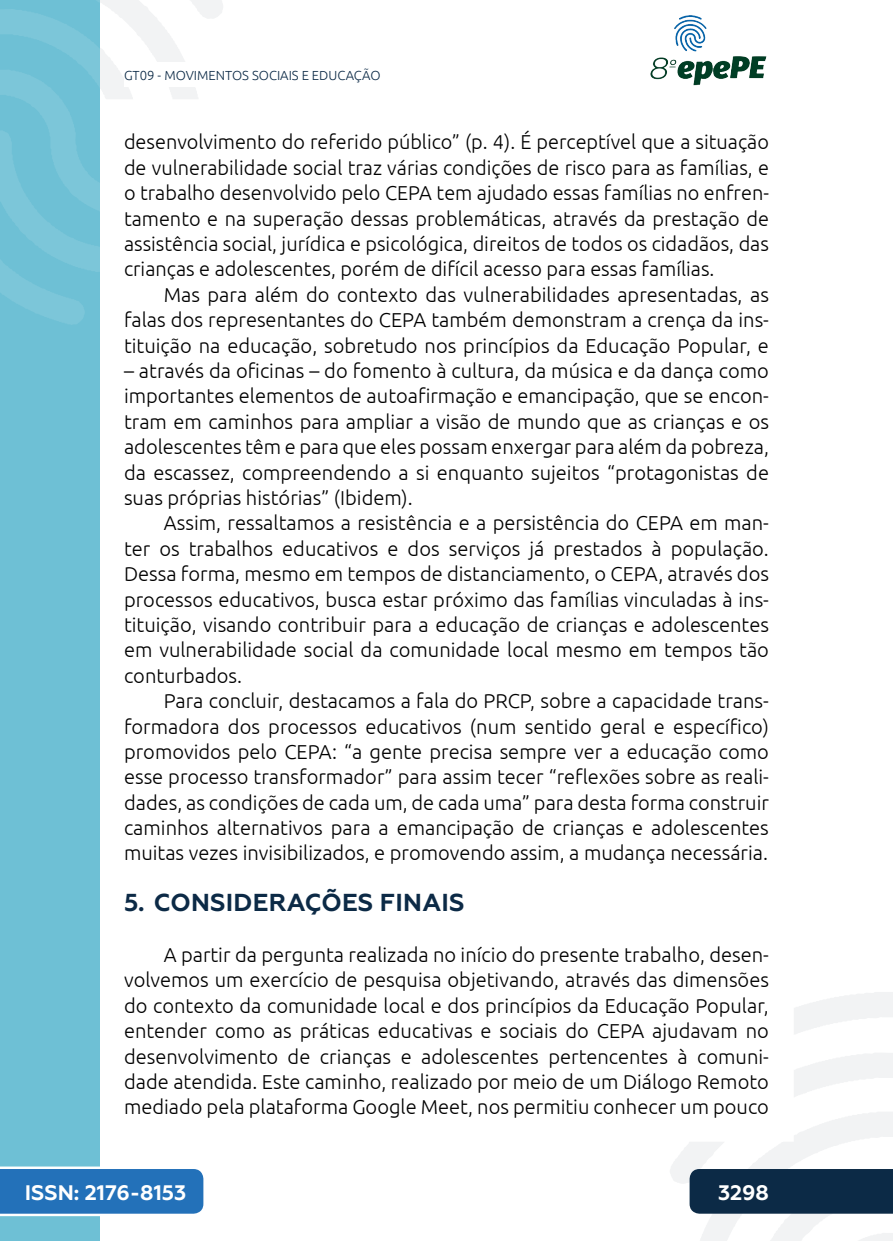
<style>
.page{position:relative;width:893px;height:1241px;background:#fff}
.page>*{position:absolute;margin:0;border:0;box-sizing:border-box;transform-origin:0 0}
._3_SUBTÍTULO{font:700 24.5px "Geometria";letter-spacing:.01em;color:#0c2a46}
.t1{font:700 21px "Geometria";color:#fff}
._5_CORPO{font:300 20.12px/25.4px "Ubuntu";color:#000;text-align:justify}
.t2{font:300 13.12px "Ubuntu";color:#0c2a46}
</style>
<div class="page">
<svg style="left:670px;top:992px;width:223px;height:248px"></svg>
<svg style="left:99px;top:0;width:124px;height:324px"></svg>
<img style="left:650px;top:15px;width:117px;height:71px">
<div style="left:0;top:0;width:99px;height:1240px;background:#6ec0d5"></div>
<svg style="left:0;top:0;width:99px;height:325px"></svg>
<svg style="left:0;top:1166px;width:203px;height:49px;background:#367dbf"></svg>
<div style="left:690px;top:1168px;width:203px;height:45px;background:#0c2a46"></div>
<div style="left:124px;top:62px;width:516px;height:25px;background:#fff"></div>
<p class="t2" style="left:124px;top:67px;width:258px">GT09 - MOVIMENTOS SOCIAIS E EDUCAÇÃO</p>
<p class="_5_CORPO" style="left:124px;top:129px;width:646px">desenvolvimento do referido público” (p. 4). É perceptível que a situação de vulnerabilidade social traz várias condições de risco para as famílias, e o trabalho desenvolvido pelo CEPA tem ajudado essas famílias no enfren&shy;tamento e na superação dessas problemáticas, através da prestação de assistência social, jurídica e psicológica, direitos de todos os cidadãos, das crianças e adolescentes, porém de difícil acesso para essas famílias.</p>
<p class="_5_CORPO" style="left:124px;top:281px;width:646px;text-indent:40px">Mas para além do contexto das vulnerabilidades apresentadas, as falas dos representantes do CEPA também demonstram a crença da ins&shy;tituição na educação, sobretudo nos princípios da Educação Popular, e</p>
<p class="_5_CORPO" style="left:124px;top:357px;width:646px">– através da oficinas – do fomento à cultura, da música e da dança como importantes elementos de autoafirmação e emancipação, que se encon&shy;tram em caminhos para ampliar a visão de mundo que as crianças e os adolescentes têm e para que eles possam enxergar para além da pobreza, da escassez, compreendendo a si enquanto sujeitos “protagonistas de suas próprias histórias” (Ibidem).</p>
<p class="_5_CORPO" style="left:124px;top:510px;width:646px;text-indent:40px">Assim, ressaltamos a resistência e a persistência do CEPA em man&shy;ter os trabalhos educativos e dos serviços já prestados à população.<br>Dessa forma, mesmo em tempos de distanciamento, o CEPA, através dos processos educativos, busca estar próximo das famílias vinculadas à ins&shy;tituição, visando contribuir para a educação de crianças e adolescentes em vulnerabilidade social da comunidade local mesmo em tempos tão conturbados.</p>
<p class="_5_CORPO" style="left:124px;top:687px;width:646px;text-indent:40px">Para concluir, destacamos a fala do PRCP, sobre a capacidade trans&shy;formadora dos processos educativos (num sentido geral e específico) promovidos pelo CEPA: “a gente precisa sempre ver a educação como esse processo transformador” para assim tecer “reflexões sobre as reali&shy;dades, as condições de cada um, de cada uma” para desta forma construir caminhos alternativos para a emancipação de crianças e adolescentes muitas vezes invisibilizados, e promovendo assim, a mudança necessária.</p>
<p class="_3_SUBTÍTULO" style="left:124px;top:888px;width:342px">5. CONSIDERAÇÕES FINAIS</p>
<p class="_5_CORPO" style="left:124px;top:941px;width:646px;text-indent:40px">A partir da pergunta realizada no início do presente trabalho, desen&shy;volvemos um exercício de pesquisa objetivando, através das dimensões do contexto da comunidade local e dos princípios da Educação Popular, entender como as práticas educativas e sociais do CEPA ajudavam no desenvolvimento de crianças e adolescentes pertencentes à comuni&shy;dade atendida. Este caminho, realizado por meio de um Diálogo Remoto mediado pela plataforma Google Meet, nos permitiu conhecer um pouco</p>
<p class="t1" style="left:25px;top:1179px;width:163px">ISSN: 2176-8153</p>
<p class="t1" style="left:718px;top:1179px;width:52px">3298</p>
</div>
